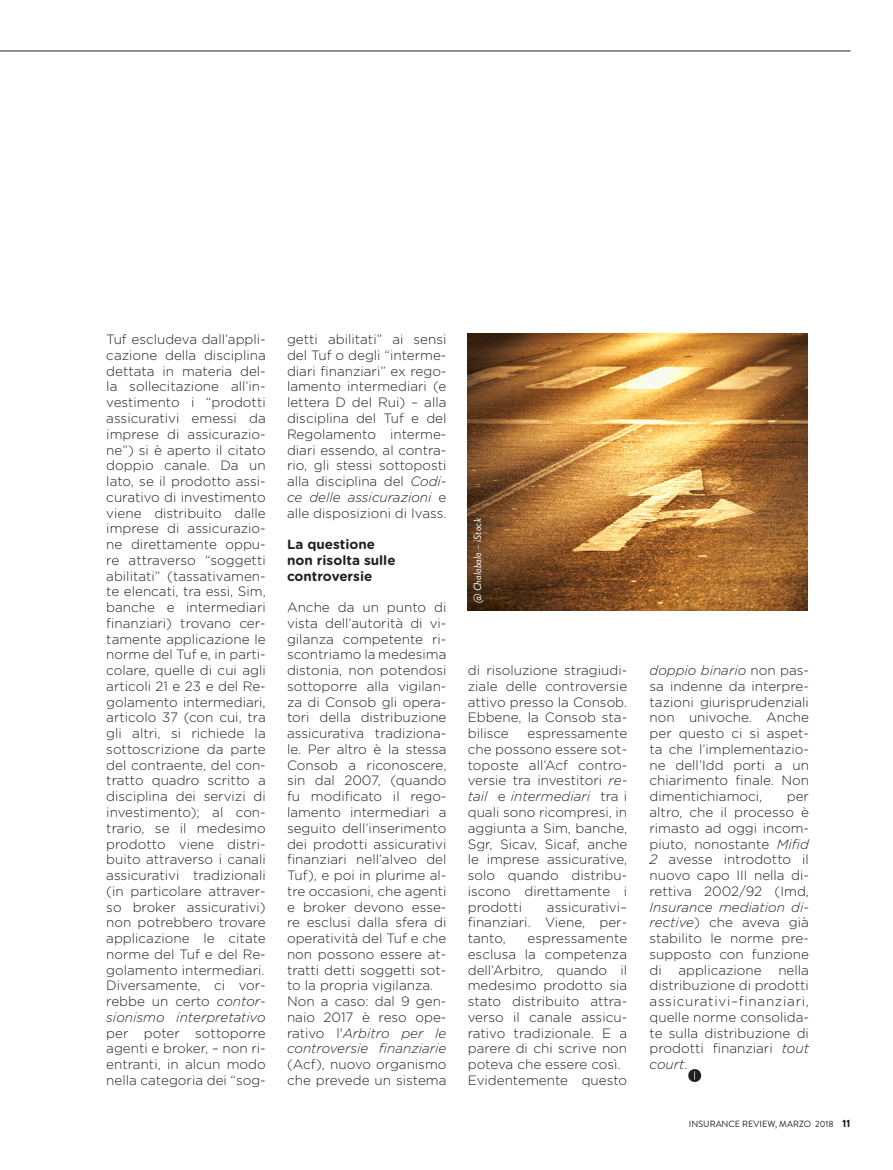
<style>
.page{position:relative;width:893px;height:1170px;background:#fff}
.page>*{position:absolute;margin:0;border:0;box-sizing:border-box;transform-origin:0 0}
.t1{font:300 13.5px/15.8px "Gotham Rounded";color:#231f20;text-align:justify}
.t2{font:700 13.5px/15.8px "Gotham Rounded";color:#231f20}
.t3{font:italic 10.5px "Brandon Grotesque";color:#fff}
.t4{font:9px "Brandon Grotesque";color:#231f20}
.s1{font-style:italic}
.s2{font-weight:900;font-size:10.5px}
</style>
<div class="page">
<hr style="left:0;top:51px;width:850px;height:1px;background:#231f20">
<svg style="left:688px;top:1069px;width:13px;height:12px"></svg>
<img style="left:468px;top:333px;width:340px;height:277px">
<p class="t1" style="left:106px;top:331px;width:161px">Tuf escludeva dall’appli&shy;cazione della disciplina dettata in materia del&shy;la sollecitazione all’in&shy;vestimento i “prodotti assicurativi emessi da imprese di assicurazio&shy;ne”) si è aperto il citato doppio canale. Da un lato, se il prodotto assi&shy;curativo di investimento viene distribuito dalle imprese di assicurazio&shy;ne direttamente oppu&shy;re attraverso “soggetti abilitati” (tassativamen&shy;te elencati, tra essi, Sim, banche e intermediari finanziari) trovano cer&shy;tamente applicazione le norme del Tuf e, in parti&shy;colare, quelle di cui agli articoli 21 e 23 e del Re&shy;golamento intermediari, articolo 37 (con cui, tra gli altri, si richiede la sottoscrizione da parte del contraente, del con&shy;tratto quadro scritto a disciplina dei servizi di investimento); al con&shy;trario, se il medesimo prodotto viene distri&shy;buito attraverso i canali assicurativi tradizionali (in particolare attraver&shy;so broker assicurativi) non potrebbero trovare applicazione le citate norme del Tuf e del Re&shy;golamento intermediari.</p>
<p class="t1" style="left:106px;top:976px;width:161px">Diversamente, ci vor&shy;rebbe un certo <span class="s1">contor&shy;sionismo interpretativo </span>per poter sottoporre agenti e broker, – non ri&shy;entranti, in alcun modo nella categoria dei “sog-</p>
<p class="t1" style="left:287px;top:331px;width:161px">getti abilitati” ai sensi del Tuf o degli “interme&shy;diari finanziari” ex rego&shy;lamento intermediari (e lettera D del Rui) – alla disciplina del Tuf e del Regolamento interme&shy;diari essendo, al contra&shy;rio, gli stessi sottoposti alla disciplina del <span class="s1">Codi&shy;ce delle assicurazioni</span> e alle disposizioni di Ivass.</p>
<p class="t2" style="left:287px;top:536px;width:110px">La questione non risolta sulle controversie</p>
<p class="t1" style="left:287px;top:598px;width:161px">Anche da un punto di vista dell’autorità di vi&shy;gilanza competente ri&shy;scontriamo la medesima distonia, non potendosi sottoporre alla vigilan&shy;za di Consob gli opera&shy;tori della distribuzione assicurativa tradiziona&shy;le. Per altro è la stessa Consob a riconoscere, sin dal 2007, (quando fu modificato il rego&shy;lamento intermediari a seguito dell’inserimento dei prodotti assicurativi finanziari nell’alveo del Tuf), e poi in plurime al&shy;tre occasioni, che agenti e broker devono esse&shy;re esclusi dalla sfera di operatività del Tuf e che non possono essere at&shy;tratti detti soggetti sot&shy;to la propria vigilanza.</p>
<p class="t1" style="left:287px;top:992px;width:161px">Non a caso: dal 9 gen&shy;naio 2017 è reso ope&shy;rativo l'<span class="s1">Arbitro per le controversie finanziarie </span>(Acf), nuovo organismo che prevede un sistema</p>
<p class="t3" style="left:470px;top:603px;width:87px;rotate:-90deg">@ Chalabala – iStock</p>
<p class="t1" style="left:468px;top:661px;width:161px">di risoluzione stragiudi&shy;ziale delle controversie attivo presso la Consob.<br>Ebbene, la Consob sta&shy;bilisce</p>
<p class="t1" style="left:468px;top:724px;width:161px;text-indent:60px">espressamente che possono essere sot&shy;toposte all’Acf contro&shy;versie tra investitori <span class="s1">re&shy;tail</span> e <span class="s1">intermediari</span> tra i quali sono ricompresi, in aggiunta a Sim, banche, Sgr, Sicav, Sicaf, anche le imprese assicurative, solo quando distribu&shy;iscono direttamente i prodotti</p>
<p class="t1" style="left:468px;top:898px;width:161px;text-indent:79px">assicurativi– finanziari. Viene, per&shy;tanto,</p>
<p class="t1" style="left:468px;top:929px;width:161px;text-indent:60px">espressamente esclusa la competenza dell’Arbitro, quando il medesimo prodotto sia stato distribuito attra&shy;verso il canale assicu&shy;rativo tradizionale. E a parere di chi scrive non poteva che essere così.</p>
<p class="t1" style="left:468px;top:1071px;width:161px">Evidentemente questo</p>
<p class="t1" style="left:649px;top:661px;width:161px"><span class="s1">doppio binario</span> non pas&shy;sa indenne da interpre&shy;tazioni giurisprudenziali non univoche. Anche per questo ci si aspet&shy;ta che l’implementazio&shy;ne dell’Idd porti a un chiarimento finale. Non dimentichiamoci,</p>
<p class="t1" style="left:649px;top:787px;width:161px;text-indent:137px">per altro, che il processo è rimasto ad oggi incom&shy;piuto, nonostante <span class="s1">Mifid 2</span> avesse introdotto il nuovo capo III nella di&shy;rettiva 2002/92 (Imd, <span class="s1">Insurance mediation di&shy;rective</span>) che aveva già stabilito le norme pre&shy;supposto con funzione di applicazione nella distribuzione di prodotti assicurativi–finanziari, quelle norme consolida&shy;te sulla distribuzione di prodotti finanziari <span class="s1">tout court</span>.</p>
<p class="t4" style="left:689px;top:1117px;width:163px">INSURANCE REVIEW, MARZO 2018 <span class="s2">11</span></p>
</div>
